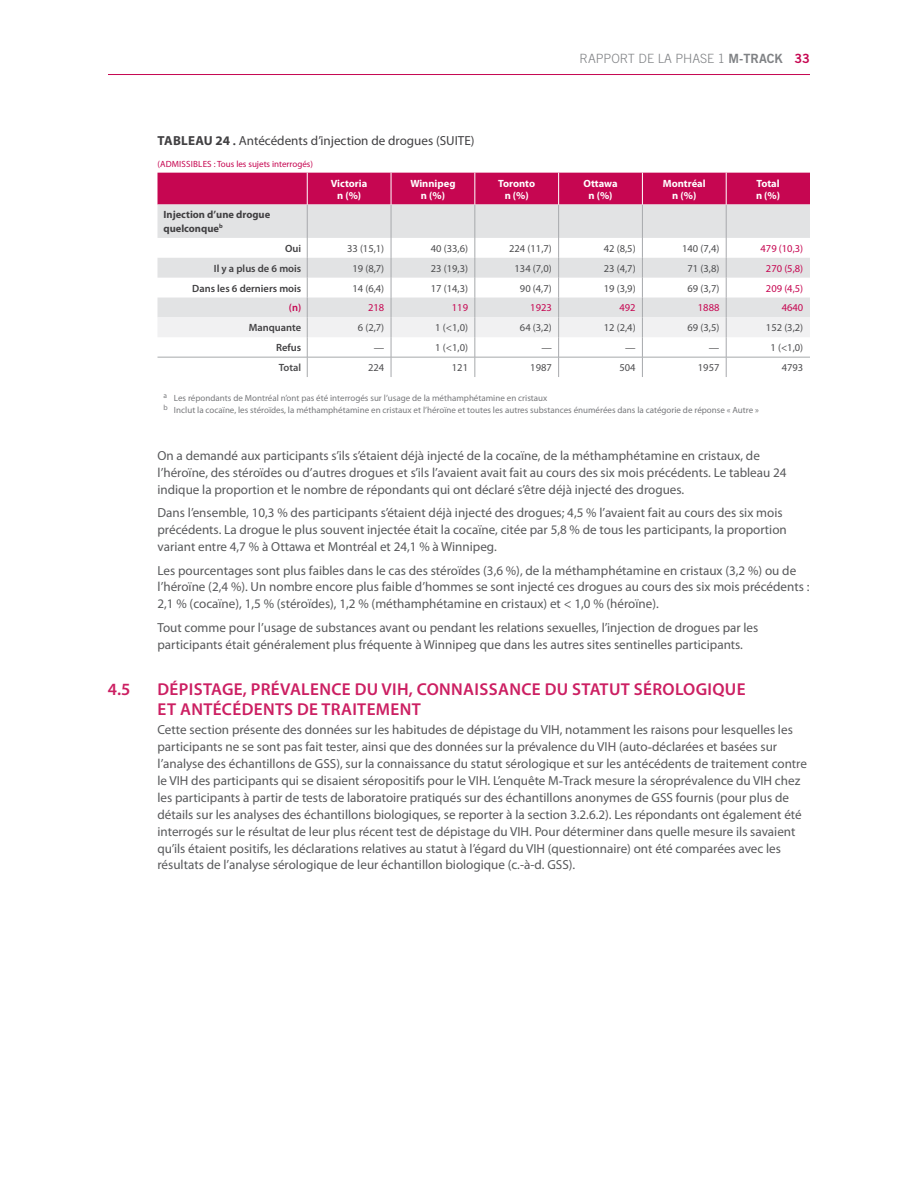
<style>
.page{position:relative;width:918px;height:1188px;background:#fff}
.page>*{position:absolute;margin:0;border:0;box-sizing:border-box;transform-origin:0 0}
.t1{font:600 17.25px/19.5px "Myriad Pro";letter-spacing:.02em;color:#cc1f62}
.t2{font:13.2px/17px "Myriad Pro";color:#58595b}
.t3{font:13.2px "Myriad Pro";color:#414042}
.t4{font:300 12.75px "Trade Gothic LT Std";color:#808285}
.t5{font:10.5px "Myriad Pro";color:#4d4d4f}
.t6{font:700 10.5px/12px "Myriad Pro";color:#fff;text-align:center}
.t7{font:600 10.5px "Myriad Pro";color:#414042}
.t8{font:10.5px "Myriad Pro";color:#c60651}
.t9{font:700 10.5px/13.5px "Myriad Pro";color:#414042}
.t10{font:600 10.5px "Myriad Pro";color:#4d4d4f}
.t11{font:600 10.5px "Myriad Pro";color:#c60651}
.t12{font:9px/11.2px "Myriad Pro";color:#77787b}
.t13{font:9px "Myriad Pro";color:#c60651}
.s1{font-family:"Trade Gothic LT Std Bd 2";font-weight:400}
.s2{font-family:"Trade Gothic LT Std Bd 2";font-weight:400;color:#c60651}
.s3{font-weight:700}
.s4{font-family:"Times New Roman";font-weight:700}
.s5{font-family:"Times New Roman"}
</style>
<div class="page">
<hr style="left:108px;top:74px;width:702px;height:1px;background:#c60651">
<div style="left:158px;top:173px;width:652px;height:32px;background:#c60651"></div>
<div style="left:158px;top:205px;width:652px;height:33px;background:#e2e3e4"></div>
<hr style="left:307px;top:205px;width:1px;height:33px;background:#a7a9ac">
<hr style="left:391px;top:205px;width:1px;height:33px;background:#a7a9ac">
<hr style="left:475px;top:205px;width:1px;height:33px;background:#a7a9ac">
<hr style="left:558px;top:205px;width:1px;height:33px;background:#a7a9ac">
<hr style="left:642px;top:205px;width:1px;height:33px;background:#a7a9ac">
<hr style="left:726px;top:205px;width:1px;height:33px;background:#a7a9ac">
<hr style="left:307px;top:173px;width:1px;height:32px;background:#fff">
<hr style="left:391px;top:173px;width:1px;height:32px;background:#fff">
<hr style="left:475px;top:173px;width:1px;height:32px;background:#fff">
<hr style="left:558px;top:173px;width:1px;height:32px;background:#fff">
<hr style="left:642px;top:173px;width:1px;height:32px;background:#fff">
<hr style="left:726px;top:173px;width:1px;height:32px;background:#fff">
<svg style="left:158px;top:238px;width:652px;height:139px"></svg>
<hr style="left:158px;top:357px;width:149px;height:1px;background:#a7a9ac">
<hr style="left:307px;top:357px;width:84px;height:1px;background:#a7a9ac">
<hr style="left:391px;top:357px;width:84px;height:1px;background:#a7a9ac">
<hr style="left:475px;top:357px;width:84px;height:1px;background:#a7a9ac">
<hr style="left:559px;top:357px;width:83px;height:1px;background:#a7a9ac">
<hr style="left:642px;top:357px;width:84px;height:1px;background:#a7a9ac">
<hr style="left:726px;top:357px;width:84px;height:1px;background:#a7a9ac">
<p class="t4" style="left:580px;top:51px;width:232px">RAPPORT DE LA PHASE 1 <span class="s1">M-TRACK</span> <span class="s2">33</span></p>
<p class="t3" style="left:158px;top:132px;width:318px"><span class="s3">Tableau 24</span> <span class="s4">.</span> Antécédents d’injection de drogues (SUITE)</p>
<p class="t13" style="left:158px;top:158px;width:14px">(Admissibles</p>
<p class="t13" style="left:214px;top:158px;width:101px">: Tous les sujets interrogés)</p>
<p class="t6" style="left:331px;top:177px;width:38px">Victoria n (%)</p>
<p class="t6" style="left:410px;top:177px;width:47px">Winnipeg n (%)</p>
<p class="t6" style="left:498px;top:177px;width:38px">Toronto n (%)</p>
<p class="t6" style="left:583px;top:177px;width:36px">Ottawa n (%)</p>
<p class="t6" style="left:663px;top:177px;width:44px">Montréal n (%)</p>
<p class="t6" style="left:756px;top:177px;width:26px;text-align:left">Total n (%)</p>
<p class="t9" style="left:163px;top:208px;width:108px">Injection d’une drogue quelconque<sup>b</sup></p>
<p class="t7" style="left:285px;top:242px;width:18px">OUI</p>
<p class="t5" style="left:347px;top:242px;width:39px">33 (15,1)</p>
<p class="t5" style="left:431px;top:242px;width:39px">40 (33,6)</p>
<p class="t5" style="left:509px;top:242px;width:44px">224 (11,7)</p>
<p class="t5" style="left:604px;top:242px;width:33px">42 (8,5)</p>
<p class="t5" style="left:682px;top:242px;width:39px">140 (7,4)</p>
<p class="t8" style="left:761px;top:242px;width:44px">479 (10,3)</p>
<p class="t7" style="left:214px;top:261px;width:89px">IL Y A PLUS DE 6 MOIS</p>
<p class="t5" style="left:352px;top:262px;width:33px">19 (8,7)</p>
<p class="t5" style="left:431px;top:262px;width:39px">23 (19,3)</p>
<p class="t5" style="left:515px;top:262px;width:39px">134 (7,0)</p>
<p class="t5" style="left:604px;top:262px;width:33px">23 (4,7)</p>
<p class="t5" style="left:688px;top:262px;width:33px">71 (3,8)</p>
<p class="t8" style="left:766px;top:262px;width:39px">270 (5,8)</p>
<p class="t7" style="left:192px;top:281px;width:111px">DANS LES 6 DERNIERS MOIS</p>
<p class="t5" style="left:352px;top:282px;width:33px">14 (6,4)</p>
<p class="t5" style="left:431px;top:282px;width:39px">17 (14,3)</p>
<p class="t5" style="left:520px;top:282px;width:33px">90 (4,7)</p>
<p class="t5" style="left:604px;top:282px;width:33px">19 (3,9)</p>
<p class="t5" style="left:688px;top:282px;width:33px">69 (3,7)</p>
<p class="t8" style="left:766px;top:282px;width:39px">209 (4,5)</p>
<p class="t11" style="left:289px;top:301px;width:14px">(N)</p>
<p class="t8" style="left:368px;top:301px;width:18px">218</p>
<p class="t8" style="left:452px;top:301px;width:18px">119</p>
<p class="t8" style="left:530px;top:301px;width:23px">1923</p>
<p class="t8" style="left:620px;top:301px;width:18px">492</p>
<p class="t8" style="left:698px;top:301px;width:23px">1888</p>
<p class="t8" style="left:782px;top:301px;width:23px">4640</p>
<p class="t7" style="left:249px;top:321px;width:54px">MANQUANTE</p>
<p class="t5" style="left:358px;top:321px;width:28px">6 (2,7)</p>
<p class="t5" style="left:435px;top:321px;width:34px">1 (&lt;1,0)</p>
<p class="t5" style="left:520px;top:321px;width:33px">64 (3,2)</p>
<p class="t5" style="left:604px;top:321px;width:33px">12 (2,4)</p>
<p class="t5" style="left:688px;top:321px;width:33px">69 (3,5)</p>
<p class="t5" style="left:766px;top:321px;width:39px">152 (3,2)</p>
<p class="t7" style="left:276px;top:341px;width:27px">REFUS</p>
<p class="t5" style="left:374px;top:341px;width:12px">—</p>
<p class="t5" style="left:435px;top:341px;width:34px">1 (&lt;1,0)</p>
<p class="t5" style="left:541px;top:341px;width:12px">—</p>
<p class="t5" style="left:625px;top:341px;width:12px">—</p>
<p class="t5" style="left:709px;top:341px;width:12px">—</p>
<p class="t5" style="left:770px;top:341px;width:34px">1 (&lt;1,0)</p>
<p class="t10" style="left:279px;top:361px;width:24px">TOTAL</p>
<p class="t5" style="left:368px;top:361px;width:18px">224</p>
<p class="t5" style="left:452px;top:361px;width:18px">121</p>
<p class="t5" style="left:530px;top:361px;width:23px">1987</p>
<p class="t5" style="left:620px;top:361px;width:18px">504</p>
<p class="t5" style="left:698px;top:361px;width:23px">1957</p>
<p class="t5" style="left:782px;top:361px;width:23px">4793</p>
<p class="t12" style="left:163px;top:393px;width:597px"><sup>a</sup> Les répondants de Montréal n’ont pas été interrogés sur l’usage de la méthamphétamine en cristaux<br><sup>b</sup> Inclut la cocaïne, les stéroïdes, la méthamphétamine en cristaux et l’héroïne et toutes les autres substances énumérées dans la catégorie de réponse « Autre »</p>
<p class="t2" style="left:157px;top:447px;width:631px">On a demandé aux participants s’ils s’étaient déjà injecté de la cocaïne, de la méthamphétamine en cristaux, de l’héroïne, des stéroïdes ou d’autres drogues et s’ils l’avaient avait fait au cours des six mois précédents. Le tableau 24 indique la proportion et le nombre de répondants qui ont déclaré s’être déjà injecté des drogues.</p>
<p class="t2" style="left:157px;top:504px;width:631px">Dans l’ensemble, 10,3 % des participants s’étaient déjà injecté des drogues; 4,5 % l’avaient fait au cours des six mois précédents. La drogue le plus souvent injectée était la cocaïne, citée par 5,8 % de tous les participants, la proportion variant entre 4,7 % à Ottawa et Montréal et 24,1 % à Winnipeg.</p>
<p class="t2" style="left:157px;top:561px;width:653px">Les pourcentages sont plus faibles dans le cas des stéroïdes (3,6 %), de la méthamphétamine en cristaux (3,2 %) ou de l’héroïne (2,4 %). Un nombre encore plus faible d’hommes se sont injecté ces drogues au cours des six mois précédents :<br>2,1 % (cocaïne), 1,5 % (stéroïdes), 1,2 % (méthamphétamine en cristaux) et &lt; 1,0 % (héroïne).</p>
<p class="t2" style="left:157px;top:619px;width:602px">Tout comme pour l’usage de substances avant ou pendant les relations sexuelles, l’injection de drogues par les participants était généralement plus fréquente à Winnipeg que dans les autres sites sentinelles participants.</p>
<h1 class="t1" style="left:158px;top:679px;width:589px;text-indent:-50px">4.5 DÉPISTAGE, PRÉVALENCE DU VIH, CONNAISSANCE DU STATUT SÉROLOGIQUE<br>ET ANTÉCÉDENTS DE TRAITEMENT</h1>
<p class="t2" style="left:157px;top:721px;width:651px">Cette section présente des données sur les habitudes de dépistage du VIH, notamment les raisons pour lesquelles les participants ne se sont pas fait tester, ainsi que des données sur la prévalence du VIH (auto<span class="s5">‑</span>déclarées et basées sur l’analyse des échantillons de GSS), sur la connaissance du statut sérologique et sur les antécédents de traitement contre le VIH des participants qui se disaient séropositifs pour le VIH. L’enquête M<span class="s5">‑</span>Track mesure la séroprévalence du VIH chez les participants à partir de tests de laboratoire pratiqués sur des échantillons anonymes de GSS fournis (pour plus de détails sur les analyses des échantillons biologiques, se reporter à la section 3.2.6.2). Les répondants ont également été interrogés sur le résultat de leur plus récent test de dépistage du VIH. Pour déterminer dans quelle mesure ils savaient qu’ils étaient positifs, les déclarations relatives au statut à l’égard du VIH (questionnaire) ont été comparées avec les résultats de l’analyse sérologique de leur échantillon biologique (c.-à-d. GSS).</p>
</div>
